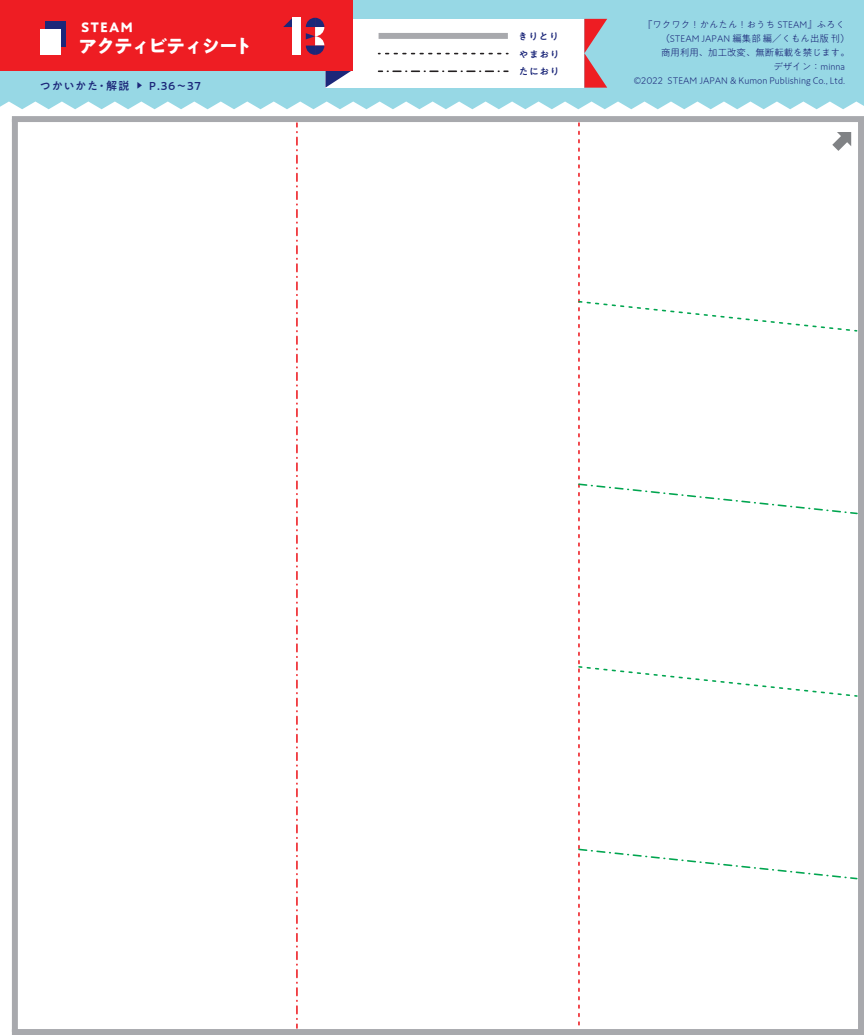
<style>
.page{position:relative;width:864px;height:1035px;background:#fff}
.page>*{position:absolute;margin:0;border:0;box-sizing:border-box;transform-origin:0 0}
.t1{font:700 18.9px "PA1 Gothic Std";letter-spacing:-.055em;color:#fff}
.t2{font:700 13.05px "PA1 Gothic Std";letter-spacing:.1em;color:#fff}
.t3{font:500 11.25px "PA1 Gothic Std";letter-spacing:.05em;color:#1c2779}
.t4{font:500 9.75px/17.2px "PA1 Gothic Std";letter-spacing:.05em;color:#1c2779;text-align:justify}
.t5{font:300 9.45px "PA1 Gothic Std";color:#1c2779}
.t6{font:7.05px "Koz Go Pr 6 N";color:#1c2779}
.s1{font-weight:400}
</style>
<div class="page">
<div style="left:12px;top:116px;width:851px;height:6px;background:#a8a9ad"></div>
<div style="left:12px;top:1029px;width:851px;height:6px;background:#a8a9ad"></div>
<svg style="left:296px;top:123px;width:1px;height:905px"></svg>
<div style="left:12px;top:119px;width:6px;height:913px;background:#a8a9ad"></div>
<div style="left:857px;top:119px;width:6px;height:915px;background:#a8a9ad"></div>
<svg style="left:0;top:0;width:863px;height:109px;background:#9dd9e5"></svg>
<div style="left:325px;top:19px;width:259px;height:69px;background:#fff"></div>
<svg style="left:325px;top:70px;width:27px;height:18px"></svg>
<div style="left:0;top:0;width:352px;height:70px;background:#ee1d23"></div>
<svg style="left:584px;top:19px;width:23px;height:69px;background:#c17b85"></svg>
<div style="left:45px;top:21px;width:21px;height:26px;background:#1c2779"></div>
<div style="left:40px;top:29px;width:21px;height:25px;background:#fff"></div>
<div style="left:378px;top:33px;width:129px;height:6px;background:#a8a9ad"></div>
<svg style="left:378px;top:53px;width:129px;height:1px"></svg>
<svg style="left:378px;top:70px;width:129px;height:2px"></svg>
<svg style="left:283px;top:18px;width:9px;height:9px"></svg>
<div style="left:292px;top:18px;width:8px;height:37px;background:#fff"></div>
<svg style="left:306px;top:18px;width:18px;height:37px"></svg>
<svg style="left:578px;top:123px;width:280px;height:905px"></svg>
<h2 class="t2" style="left:81px;top:19px;width:53px">STEAM</h2>
<h1 class="t1" style="left:78px;top:34px;width:176px">アクティビティシート</h1>
<p class="t3" style="left:40px;top:79px;width:60px">つかいかた</p>
<p class="t3" style="left:96px;top:79px;width:35px"><span class="s1">・</span>解説</p>
<p class="t6" style="left:136px;top:82px;width:8px">▶</p>
<p class="t3" style="left:149px;top:79px;width:53px">P.36~37</p>
<p class="t4" style="left:518px;top:29px;width:43px">きりとりやまおりたにおり</p>
<p class="t5" style="left:642px;top:19px;width:203px">『ワクワク！かんたん！おうち STEAM』ふろく</p>
<p class="t5" style="left:660px;top:33px;width:191px">（STEAM JAPAN 編集部編／くもん出版刊(</p>
<p class="t5" style="left:661px;top:47px;width:190px">商用利用、加工改変、無断転載を禁じます。</p>
<p class="t5" style="left:773px;top:61px;width:73px">デザイン：minna</p>
<p class="t5" style="left:667px;top:75px;width:179px">STEAM JAPAN &amp; Kumon Publishing Co., Ltd.</p>
<p class="t5" style="left:633px;top:75px;width:31px">©2022</p>
</div>
